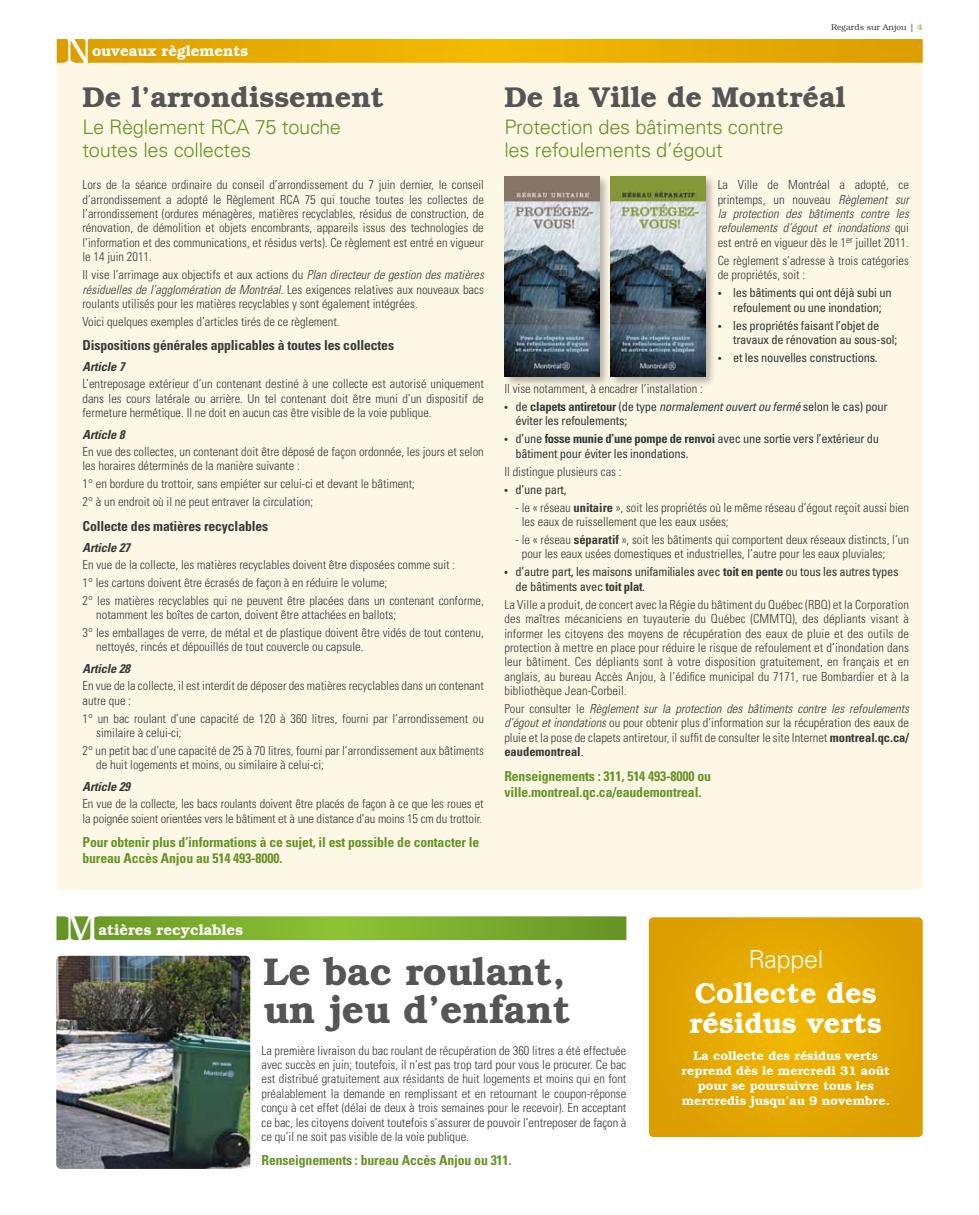
<style>
.page{position:relative;width:979px;height:1215px;background:#fff}
.page>*{position:absolute;margin:0;border:0;box-sizing:border-box;transform-origin:0 0}
.t1{font:600 38.75px/38.8px "Bookman Std";color:#555}
.t2{font:300 37.5px "Bookman Std";color:#fff}
.t3{font:600 28.75px "Bookman Std";color:#555}
.t4{font:600 28.75px/30px "Bookman Std";color:#fff}
.t5{font:300 25px "Univers LT Std";letter-spacing:-.01em;color:#fff}
.t6{font:300 20px/22.5px "Univers LT Std";letter-spacing:-.01em;color:#669325}
.t7{font:600 15px "Bookman Std";color:#fff}
.t8{font:700 condensed 13.75px/16.2px "Univers LT Std";letter-spacing:-.01em;color:#669325}
.t9{font:700 condensed 13.75px "Univers LT Std";letter-spacing:-.01em;color:#383838}
.t10{font:300 condensed 12.5px/14.4px "Univers LT Std";color:#383838}
.t11{font:condensed 12.5px/14.4px "Univers LT Std";letter-spacing:-.02em;color:#383838}
.t12{font:600 12.5px/15px "Bookman Std";color:#fff;text-align:center}
.t13{font:italic 700 condensed 12.5px "Univers LT Std";letter-spacing:-.01em;color:#383838}
.t14{font:300 8.38px "Bookman Std";color:#383838}
.s1{font-style:italic}
.s2{font-weight:600;color:#a7ce5d}
.s3{font-size:10px}
.s4{font-weight:700}
</style>
<div class="page">
<svg style="left:649px;top:917px;width:273px;height:220px;background:#e3a600"></svg>
<div style="left:57px;top:48px;width:865px;height:842px;background:#fdf8e6;border-radius:5px"></div>
<svg style="left:56px;top:916px;width:570px;height:24px;background:#7bac30"></svg>
<svg style="left:57px;top:39px;width:865px;height:24px;background:#e7ac02"></svg>
<div style="left:608px;top:174px;width:108px;height:214px;background:#000;opacity:.29"></div>
<img style="left:610px;top:176px;width:95px;height:200px">
<div style="left:502px;top:174px;width:108px;height:214px;background:#000;opacity:.29"></div>
<img style="left:505px;top:176px;width:94px;height:200px">
<img style="left:56px;top:956px;width:194px;height:213px">
<h2 class="t2" style="left:64px;top:29px;width:29px">N</h2>
<p class="t7" style="left:92px;top:42px;width:158px">ouveaux règlements</p>
<h3 class="t3" style="left:82px;top:81px;width:303px">De l’arrondissement</h3>
<h3 class="t6" style="left:82px;top:116px;width:260px">Le Règlement RCA 75 touche toutes les collectes</h3>
<p class="t10" style="left:82px;top:178px;width:403px;text-align:justify">Lors de la séance ordinaire du conseil d’arrondissement du 7 juin dernier, le conseil d’arrondissement a adopté le Règlement RCA 75 qui touche toutes les collectes de l’arrondissement (ordures ménagères, matières recyclables, résidus de construction, de rénovation, de démolition et objets encombrants, appareils issus des technologies de l’information et des communications, et résidus verts). Ce règlement est entré en vigueur le 14 juin 2011.</p>
<p class="t10" style="left:82px;top:268px;width:403px;text-align:justify">Il vise l’arrimage aux objectifs et aux actions du <span class="s1">Plan directeur de gestion des matières résiduelles de l’agglomération de Montréal</span>. Les exigences relatives aux nouveaux bacs roulants utilisés pour les matières recyclables y sont également intégrées.</p>
<p class="t10" style="left:82px;top:314px;width:259px">Voici quelques exemples d’articles tirés de ce règlement.</p>
<p class="t9" style="left:82px;top:337px;width:313px">Dispositions générales applicables à toutes les collectes</p>
<p class="t13" style="left:82px;top:359px;width:44px">Article 7</p>
<p class="t10" style="left:82px;top:377px;width:403px;text-align:justify">L’entreposage extérieur d’un contenant destiné à une collecte est autorisé uniquement dans les cours latérale ou arrière. Un tel contenant doit être muni d’un dispositif de fermeture hermétique. Il ne doit en aucun cas être visible de la voie publique.</p>
<p class="t13" style="left:82px;top:427px;width:44px">Article 8</p>
<p class="t10" style="left:82px;top:444px;width:403px">En vue des collectes, un contenant doit être déposé de façon ordonnée, les jours et selon les horaires déterminés de la manière suivante :</p>
<p class="t10" style="left:82px;top:475px;width:334px;line-height:18px">1° en bordure du trottoir, sans empiéter sur celui-ci et devant le bâtiment;<br>2° à un endroit où il ne peut entraver la circulation;</p>
<p class="t9" style="left:82px;top:517px;width:187px">Collecte des matières recyclables</p>
<p class="t13" style="left:82px;top:540px;width:49px">Article 27</p>
<p class="t10" style="left:82px;top:555px;width:403px;line-height:18px">En vue de la collecte, les matières recyclables doivent être disposées comme suit :<br>1° les cartons doivent être écrasés de façon à en réduire le volume;<br>2° les matières recyclables qui ne peuvent être placées dans un contenant conforme,</p>
<p class="t10" style="left:82px;top:606px;width:403px;line-height:18px;text-indent:14px">notamment les boîtes de carton, doivent être attachées en ballots;<br>3° les emballages de verre, de métal et de plastique doivent être vidés de tout contenu,</p>
<p class="t10" style="left:96px;top:640px;width:269px">nettoyés, rincés et dépouillés de tout couvercle ou capsule.</p>
<p class="t13" style="left:82px;top:661px;width:49px">Article 28</p>
<p class="t10" style="left:82px;top:679px;width:403px">En vue de la collecte, il est interdit de déposer des matières recyclables dans un contenant autre que :</p>
<p class="t10" style="left:96px;top:711px;width:389px;text-indent:-14px">1° un bac roulant d’une capacité de 120 à 360 litres, fourni par l’arrondissement ou similaire à celui-ci;</p>
<p class="t10" style="left:96px;top:743px;width:389px;text-indent:-14px">2° un petit bac d’une capacité de 25 à 70 litres, fourni par l’arrondissement aux bâtiments de huit logements et moins, ou similaire à celui-ci;</p>
<p class="t13" style="left:82px;top:779px;width:49px">Article 29</p>
<p class="t10" style="left:82px;top:797px;width:403px">En vue de la collecte, les bacs roulants doivent être placés de façon à ce que les roues et la poignée soient orientées vers le bâtiment et à une distance d’au moins 15 cm du trottoir.</p>
<p class="t8" style="left:82px;top:834px;width:398px">Pour obtenir plus d’informations à ce sujet, il est possible de contacter le bureau Accès Anjou au 514 493-8000.</p>
<h2 class="t2" style="left:64px;top:907px;width:36px">M</h2>
<p class="t7" style="left:98px;top:921px;width:146px">atières recyclables</p>
<p class="t14" style="left:831px;top:22px;width:93px">Regards sur Anjou | <span class="s2">4</span></p>
<h3 class="t3" style="left:504px;top:81px;width:343px">De la Ville de Montréal</h3>
<h3 class="t6" style="left:504px;top:116px;width:281px">Protection des bâtiments contre les refoulements d’égout</h3>
<p class="t10" style="left:718px;top:178px;width:193px;text-align:justify">La Ville de Montréal a adopté, ce printemps, un nouveau <span class="s1">Règlement sur la protection des bâtiments contre les refoulements d’égout et inondations</span> qui est entré en vigueur dès le 1<sup>er</sup> juillet 2011.</p>
<p class="t10" style="left:718px;top:253px;width:193px">Ce règlement s’adresse à trois catégories de propriétés, soit :</p>
<p class="t11" style="left:718px;top:285px;width:175px;text-align:center"><span class="s3">•</span> les bâtiments qui ont déjà subi un refoulement ou une inondation;</p>
<p class="t11" style="left:733px;top:318px;width:165px;text-indent:-15px"><span class="s3">•</span> les propriétés faisant l’objet de travaux de rénovation au sous-sol;</p>
<p class="t11" style="left:718px;top:350px;width:161px"><span class="s3">•</span> et les nouvelles constructions.</p>
<p class="t10" style="left:504px;top:382px;width:200px">Il vise notamment, à encadrer l’installation :</p>
<p class="t11" style="left:515px;top:399px;width:373px;text-indent:-11px"><span class="s3">•</span> de <span class="s4">clapets antiretour</span> (de type <span class="s1">normalement ouvert ou fermé</span> selon le cas) pour éviter les refoulements;</p>
<p class="t11" style="left:515px;top:432px;width:365px;text-indent:-11px"><span class="s3">•</span> d’une <span class="s4">fosse munie d’une pompe de renvoi</span> avec une sortie vers l’extérieur du bâtiment pour éviter les inondations.</p>
<p class="t10" style="left:504px;top:464px;width:119px">Il distingue plusieurs cas :</p>
<p class="t11" style="left:504px;top:482px;width:64px"><span class="s3">•</span> d’une part,</p>
<p class="t10" style="left:522px;top:500px;width:389px;text-indent:-6px">- le « réseau <span class="s4">unitaire</span> », soit les propriétés où le même réseau d’égout reçoit aussi bien les eaux de ruissellement que les eaux usées;</p>
<p class="t10" style="left:522px;top:533px;width:388px;text-indent:-6px">- le « réseau <span class="s4">séparatif</span> », soit les bâtiments qui comportent deux réseaux distincts, l’un pour les eaux usées domestiques et industrielles, l’autre pour les eaux pluviales;</p>
<p class="t11" style="left:515px;top:565px;width:384px;text-indent:-11px"><span class="s3">•</span> d’autre part, les maisons unifamiliales avec <span class="s4">toit en pente</span> ou tous les autres types de bâtiments avec <span class="s4">toit plat</span>.</p>
<p class="t10" style="left:504px;top:597px;width:406px;text-align:justify">La Ville a produit, de concert avec la Régie du bâtiment du Québec (RBQ) et la Corporation des maîtres mécaniciens en tuyauterie du Québec (CMMTQ), des dépliants visant à informer les citoyens des moyens de récupération des eaux de pluie et des outils de protection à mettre en place pour réduire le risque de refoulement et d’inondation dans leur bâtiment. Ces dépliants sont à votre disposition gratuitement, en français et en anglais, au bureau Accès Anjou, à l’édifice municipal du 7171, rue Bombardier et à la bibliothèque Jean-Corbeil.</p>
<p class="t10" style="left:504px;top:701px;width:406px;text-align:justify">Pour consulter le <span class="s1">Règlement sur la protection des bâtiments contre les refoulements d’égout et inondations</span> ou pour obtenir plus d’information sur la récupération des eaux de pluie et la pose de clapets antiretour, il suffit de consulter le site Internet <span class="s4">montreal.qc.ca/ eaudemontreal</span>.</p>
<p class="t8" style="left:504px;top:767px;width:208px">Renseignements : 311, 514 493-8000 ou ville.montreal.qc.ca/eaudemontreal.</p>
<h1 class="t1" style="left:263px;top:952px;width:308px">Le bac roulant, un jeu d’enfant</h1>
<p class="t10" style="left:261px;top:1043px;width:366px;text-align:justify">La première livraison du bac roulant de récupération de 360 litres a été effectuée avec succès en juin; toutefois, il n’est pas trop tard pour vous le procurer. Ce bac est distribué gratuitement aux résidants de huit logements et moins qui en font préalablement la demande en remplissant et en retournant le coupon-réponse conçu à cet effet (délai de deux à trois semaines pour le recevoir). En acceptant ce bac, les citoyens doivent toutefois s’assurer de pouvoir l’entreposer de façon à ce qu’il ne soit pas visible de la voie publique.</p>
<p class="t8" style="left:261px;top:1152px;width:252px">Renseignements : bureau Accès Anjou ou 311.</p>
<h3 class="t5" style="left:748px;top:944px;width:76px">Rappel</h3>
<h3 class="t4" style="left:689px;top:979px;width:194px">Collecte des résidus verts</h3>
<p class="t12" style="left:681px;top:1048px;width:210px">La collecte des résidus verts reprend dès le mercredi 31 août pour se poursuivre tous les mercredis jusqu’au 9 novembre.</p>
</div>
